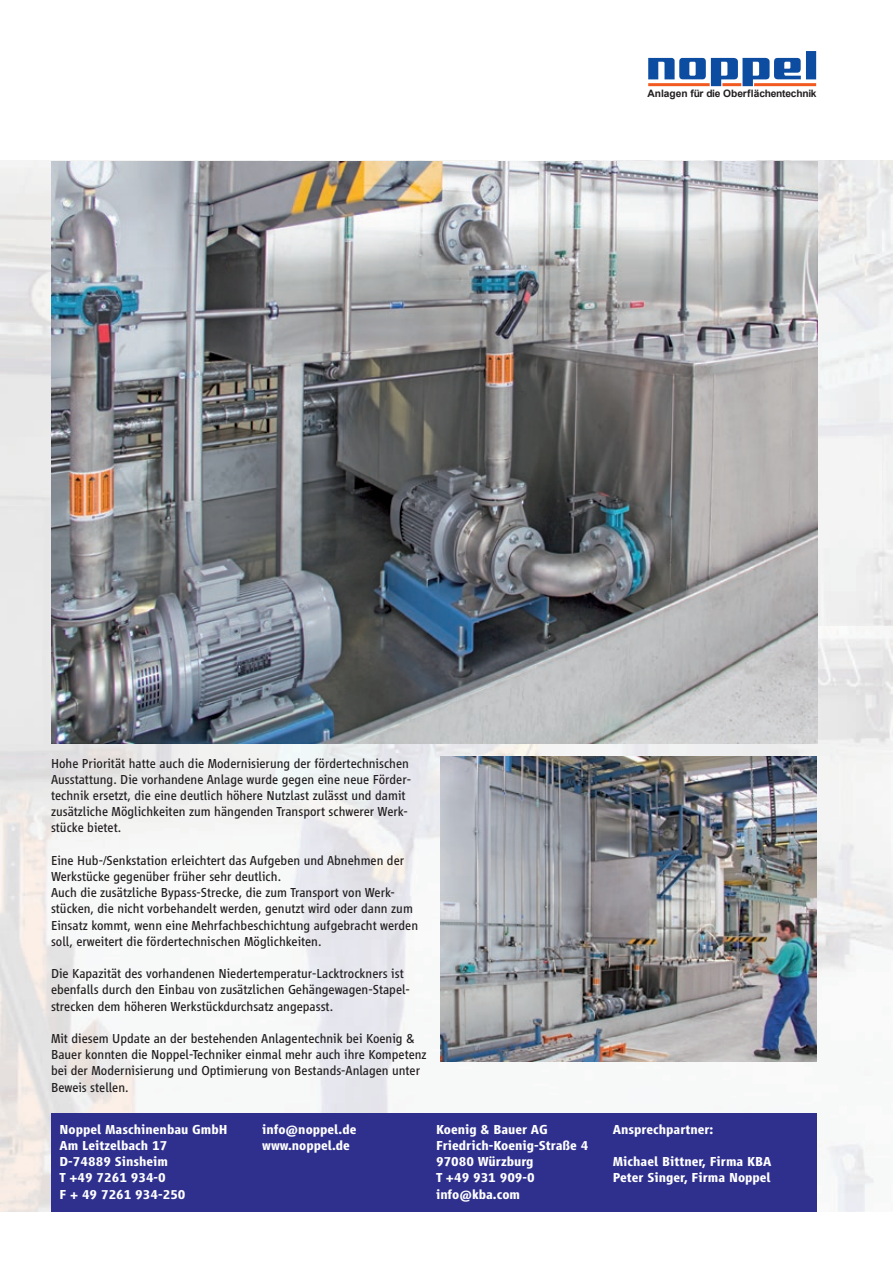
<style>
.page{position:relative;width:893px;height:1263px;background:#fff}
.page>*{position:absolute;margin:0;border:0;box-sizing:border-box;transform-origin:0 0}
.t1{font:13.5px/16.2px "Vialog";color:#231f20}
.t2{font:700 13.5px/16.2px "Vialog";color:#fff}
.t3{font:700 10.2px "Arial";letter-spacing:-.02em;color:#231f20}
</style>
<div class="page">
<img style="left:0;top:161px;width:893px;height:1051px">
<svg style="left:648px;top:58px;width:153px;height:28px"></svg>
<div style="left:806px;top:51px;width:10px;height:28px;background:#0d4da1"></div>
<hr style="left:648px;top:83px;width:62px;height:3px;background:#f15921">
<hr style="left:722px;top:83px;width:19px;height:3px;background:#f15921">
<hr style="left:754px;top:83px;width:62px;height:3px;background:#f15921">
<div style="left:51px;top:1113px;width:765px;height:99px;background:#2f308e"></div>
<img style="left:51px;top:162px;width:766px;height:582px">
<img style="left:440px;top:757px;width:376px;height:304px">
<p class="t3" style="left:647px;top:86px;width:171px">Anlagen für die Oberflächentechnik</p>
<p class="t1" style="left:51px;top:755px;width:362px">Hohe Priorität hatte auch die Modernisierung der fördertechnischen Ausstattung. Die vorhandene Anlage wurde gegen eine neue Förder&shy;technik ersetzt, die eine deutlich höhere Nutzlast zulässt und damit zusätzliche Möglichkeiten zum hängenden Transport schwerer Werk&shy;stücke bietet.</p>
<p class="t1" style="left:51px;top:852px;width:369px">Eine Hub-/Senkstation erleichtert das Aufgeben und Abnehmen der Werkstücke gegenüber früher sehr deutlich.<br>Auch die zusätzliche Bypass-Strecke, die zum Transport von Werk&shy;stücken, die nicht vorbehandelt werden, genutzt wird oder dann zum Einsatz kommt, wenn eine Mehrfachbeschichtung aufgebracht werden soll, erweitert die fördertechnischen Möglichkeiten.</p>
<p class="t1" style="left:51px;top:965px;width:360px">Die Kapazität des vorhandenen Niedertemperatur-Lacktrockners ist ebenfalls durch den Einbau von zusätzlichen Gehängewagen-Stapel&shy;strecken dem höheren Werkstückdurchsatz angepasst.</p>
<p class="t1" style="left:51px;top:1030px;width:377px">Mit diesem Update an der bestehenden Anlagentechnik bei Koenig &amp; Bauer konnten die Noppel-Techniker einmal mehr auch ihre Kompetenz bei der Modernisierung und Optimierung von Bestands-Anlagen unter Beweis stellen.</p>
<p class="t2" style="left:60px;top:1121px;width:170px">Noppel Maschinenbau GmbH<br>Am Leitzelbach 17<br>D-74889 Sinsheim<br>T +49 7261 934-0<br>F + 49 7261 934-250</p>
<p class="t2" style="left:262px;top:1121px;width:96px">info@noppel.de www.noppel.de</p>
<p class="t2" style="left:613px;top:1121px;width:102px">Ansprechpartner:</p>
<p class="t2" style="left:436px;top:1121px;width:154px">Koenig &amp; Bauer AG<br>Friedrich-Koenig-Straße 4<br>97080 Würzburg<br>T +49 931 909-0 info@kba.com</p>
<p class="t2" style="left:613px;top:1153px;width:160px">Michael Bittner, Firma KBA<br>Peter Singer, Firma Noppel</p>
</div>
